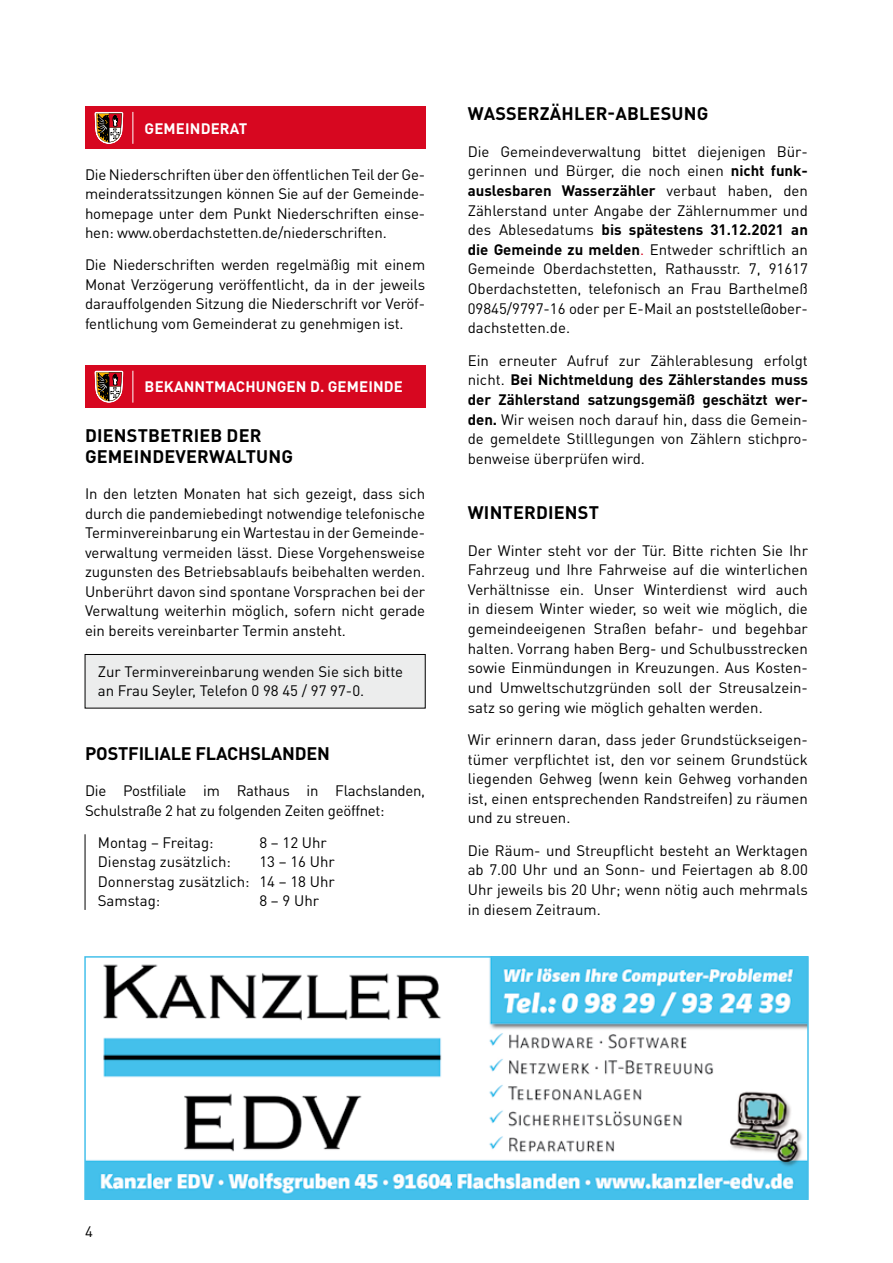
<style>
.page{position:relative;width:893px;height:1263px;background:#fff}
.page>*{position:absolute;margin:0;border:0;box-sizing:border-box;transform-origin:0 0}
.t1{font:700 18px/21px "DIN Pro";letter-spacing:.01em;color:#000}
.t2{font:700 18px "DIN Pro";letter-spacing:-.01em;color:#000}
.t3{font:15px/19.6px "DIN Pro";letter-spacing:-.005em;color:#000;text-align:justify}
.t4{font:700 15px "DIN Pro";letter-spacing:.01em;color:#fff}
.s1{font-weight:700}
.s2{color:#d70720}
</style>
<div class="page">
<div style="left:85px;top:654px;width:340px;height:54px;background:#eceded"></div>
<div style="left:85px;top:654px;width:340px;height:54px;border:1px solid #000"></div>
<hr style="left:85px;top:834px;width:1px;height:76px;background:#000">
<div style="left:85px;top:107px;width:340px;height:42px;background:#d70720"></div>
<hr style="left:133px;top:112px;width:1px;height:32px;background:#fff">
<svg style="left:94px;top:111px;width:30px;height:33px"></svg>
<div style="left:85px;top:365px;width:340px;height:43px;background:#d70720"></div>
<hr style="left:133px;top:371px;width:1px;height:32px;background:#fff">
<svg style="left:94px;top:370px;width:30px;height:33px"></svg>
<img style="left:87px;top:959px;width:719px;height:238px">
<div style="left:84px;top:956px;width:725px;height:244px;border:2px solid #44c0eb"></div>
<p class="t4" style="left:145px;top:118px;width:104px">GEMEINDERAT</p>
<p class="t3" style="left:85px;top:164px;width:342px;text-align:left">Die Niederschriften über den öffentlichen Teil der Ge&shy;meinderatssitzungen können Sie auf der Gemeinde&shy;homepage unter dem Punkt Niederschriften einse&shy;hen: www.oberdachstetten.de/niederschriften.</p>
<p class="t3" style="left:85px;top:255px;width:342px">Die Niederschriften werden regelmäßig mit einem Monat Verzögerung veröffentlicht, da in der jeweils darauffolgenden Sitzung die Niederschrift vor Veröf&shy;fentlichung vom Gemeinderat zu genehmigen ist.</p>
<p class="t4" style="left:145px;top:377px;width:260px">BEKANNTMACHUNGEN D. GEMEINDE</p>
<p class="t1" style="left:85px;top:424px;width:209px">DIENSTBETRIEB DER<br>GEMEINDEVERWALTUNG</p>
<p class="t3" style="left:85px;top:483px;width:342px">In den letzten Monaten hat sich gezeigt, dass sich durch die pandemiebedingt notwendige telefonische Terminvereinbarung ein Wartestau in der Gemeinde&shy;verwaltung vermeiden lässt. Diese Vorgehensweise zugunsten des Betriebsablaufs beibehalten werden.<br>Unberührt davon sind spontane Vorsprachen bei der Verwaltung weiterhin möglich, sofern nicht gerade ein bereits vereinbarter Termin ansteht.</p>
<p class="t3" style="left:98px;top:661px;width:307px">Zur Terminvereinbarung wenden Sie sich bitte an Frau Seyler, Telefon 0 98 45 / 97 97-0.</p>
<p class="t2" style="left:85px;top:741px;width:246px">POSTFILIALE FLACHSLANDEN</p>
<p class="t3" style="left:85px;top:780px;width:342px">Die Postfiliale im Rathaus in Flachslanden,<br>Schulstraße 2 hat zu folgenden Zeiten geöffnet:</p>
<p class="t3" style="left:98px;top:832px;width:117px">Montag – Freitag:</p>
<p class="t3" style="left:259px;top:832px;width:69px">8 – 12 Uhr</p>
<p class="t3" style="left:98px;top:851px;width:135px">Dienstag zusätzlich:</p>
<p class="t3" style="left:98px;top:851px;width:238px;text-indent:162px">13 – 16 Uhr Donnerstag zusätzlich: 14 – 18 Uhr Samstag:</p>
<p class="t3" style="left:259px;top:890px;width:61px">8 – 9 Uhr</p>
<p class="t1" style="left:468px;top:102px;width:242px">WASSERZÄHLER-ABLESUNG</p>
<p class="t3" style="left:468px;top:141px;width:342px">Die Gemeindeverwaltung bittet diejenigen Bür&shy;gerinnen und Bürger, die noch einen <span class="s1">nicht funk&shy;auslesbaren Wasserzähler</span> verbaut haben, den Zählerstand unter Angabe der Zählernummer und des Ablesedatums <span class="s1">bis spätestens 31.12.2021 an die Gemeinde zu melden</span><span class="s2">.</span> Entweder schriftlich an Gemeinde Oberdachstetten, Rathausstr. 7, 91617<br>Oberdachstetten, telefonisch an Frau Barthelmeß 09845/9797-16 oder per E-Mail an poststelle@ober&shy;dachstetten.de.</p>
<p class="t3" style="left:468px;top:350px;width:342px">Ein erneuter Aufruf zur Zählerablesung erfolgt nicht. <span class="s1">Bei Nichtmeldung des Zählerstandes muss der Zählerstand satzungsgemäß geschätzt wer&shy;den.</span> Wir weisen noch darauf hin, dass die Gemein&shy;de gemeldete Stilllegungen von Zählern stichpro&shy;benweise überprüfen wird.</p>
<p class="t1" style="left:468px;top:501px;width:133px">WINTERDIENST</p>
<p class="t3" style="left:468px;top:540px;width:342px">Der Winter steht vor der Tür. Bitte richten Sie Ihr Fahrzeug und Ihre Fahrweise auf die winterlichen Verhältnisse ein. Unser Winterdienst wird auch in diesem Winter wieder, so weit wie möglich, die gemeindeeigenen Straßen befahr- und begehbar halten. Vorrang haben Berg- und Schulbusstrecken sowie Einmündungen in Kreuzungen. Aus Kosten&shy;und Umweltschutzgründen soll der Streusalzein&shy;satz so gering wie möglich gehalten werden.</p>
<p class="t3" style="left:468px;top:729px;width:342px">Wir erinnern daran, dass jeder Grundstückseigen&shy;tümer verpflichtet ist, den vor seinem Grundstück liegenden Gehweg (wenn kein Gehweg vorhanden ist, einen entsprechenden Randstreifen) zu räumen und zu streuen.</p>
<p class="t3" style="left:468px;top:840px;width:342px">Die Räum- und Streupflicht besteht an Werktagen ab 7.00 Uhr und an Sonn- und Feiertagen ab 8.00<br>Uhr jeweils bis 20 Uhr; wenn nötig auch mehrmals in diesem Zeitraum.</p>
<p class="t3" style="left:85px;top:1221px;width:9px">4</p>
</div>
